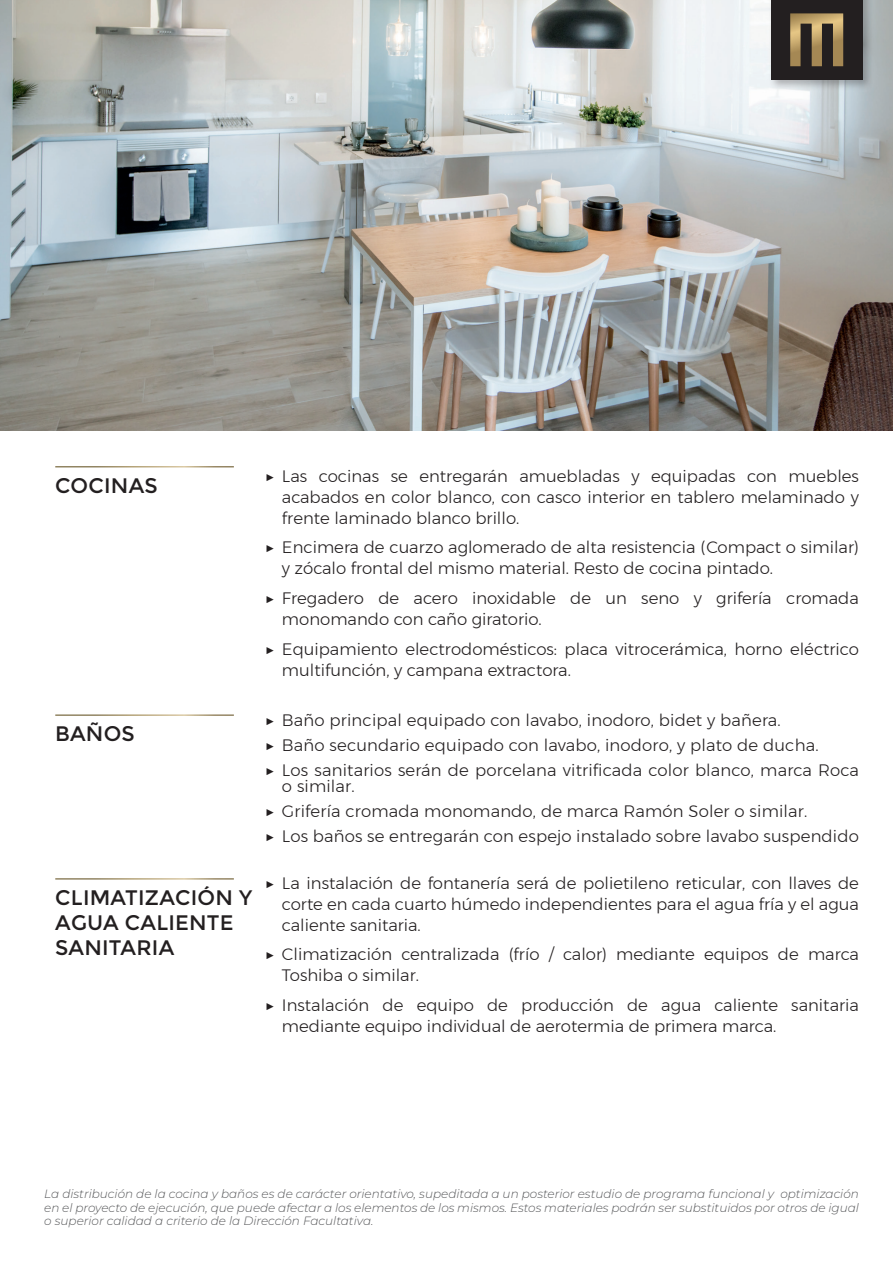
<style>
.page{position:relative;width:893px;height:1263px;background:#fff}
.page>*{position:absolute;margin:0;border:0;box-sizing:border-box;transform-origin:0 0}
.t1{font:21px/25.2px "Montserrat";letter-spacing:.01em;color:#231f20}
.t2{font:300 16.5px/21px "Montserrat";color:#231f20}
.viñeta{font:italic 300 12px/13.5px "Montserrat";color:#57585a;text-align:justify}
</style>
<div class="page">
<img style="left:0;top:0;width:893px;height:431px">
<div style="left:768px;top:0;width:106px;height:91px;background:#231f20;opacity:.31"></div>
<div style="left:771px;top:0;width:91px;height:80px;background:#231f20"></div>
<svg style="left:790px;top:13px;width:53px;height:53px"></svg>
<h1 class="t1" style="left:55px;top:473px;width:104px">COCINAS</h1>
<h1 class="t1" style="left:55px;top:721px;width:81px">BAÑOS</h1>
<h1 class="t1" style="left:55px;top:885px;width:198px">CLIMATIZACIÓN Y<br>AGUA CALIENTE<br>SANITARIA</h1>
<p class="t2" style="left:282px;top:465px;width:578px;text-align:justify;text-indent:-17px">▶ Las cocinas se entregarán amuebladas y equipadas con muebles acabados en color blanco, con casco interior en tablero melaminado y frente laminado blanco brillo.</p>
<p class="t2" style="left:282px;top:537px;width:578px;text-indent:-17px">▶ Encimera de cuarzo aglomerado de alta resistencia (Compact o similar) y zócalo frontal del mismo material. Resto de cocina pintado.</p>
<p class="t2" style="left:282px;top:587px;width:578px;text-indent:-17px">▶ Fregadero de acero inoxidable de un seno y grifería cromada monomando con caño giratorio.</p>
<p class="t2" style="left:282px;top:638px;width:578px;text-indent:-17px">▶ Equipamiento electrodomésticos: placa vitrocerámica, horno eléctrico multifunción, y campana extractora.</p>
<p class="t2" style="left:265px;top:709px;width:517px">▶ Baño principal equipado con lavabo, inodoro, bidet y bañera.</p>
<p class="t2" style="left:265px;top:734px;width:555px">▶ Baño secundario equipado con lavabo, inodoro, y plato de ducha.</p>
<p class="t2" style="left:282px;top:761px;width:578px;line-height:16.5px;text-indent:-17px">▶ Los sanitarios serán de porcelana vitrificada color blanco, marca Roca o similar.</p>
<p class="t2" style="left:265px;top:800px;width:544px">▶ Grifería cromada monomando, de marca Ramón Soler o similar.</p>
<p class="t2" style="left:265px;top:825px;width:595px">▶ Los baños se entregarán con espejo instalado sobre lavabo suspendido</p>
<p class="t2" style="left:282px;top:872px;width:578px;text-align:justify;text-indent:-17px">▶ La instalación de fontanería será de polietileno reticular, con llaves de corte en cada cuarto húmedo independientes para el agua fría y el agua caliente sanitaria.</p>
<p class="t2" style="left:282px;top:943px;width:578px;text-indent:-17px">▶ Climatización centralizada (frío / calor) mediante equipos de marca<br>Toshiba o similar.</p>
<p class="t2" style="left:282px;top:994px;width:578px;text-indent:-17px">▶ Instalación de equipo de producción de agua caliente sanitaria mediante equipo individual de aerotermia de primera marca.</p>
<p class="viñeta" style="left:44px;top:1187px;width:816px">La distribución de la cocina y baños es de carácter orientativo, supeditada a un posterior estudio de programa funcional y optimización en el proyecto de ejecución, que puede afectar a los elementos de los mismos. Estos materiales podrán ser substituidos por otros de igual o superior calidad a criterio de la Dirección Facultativa.</p>
</div>
